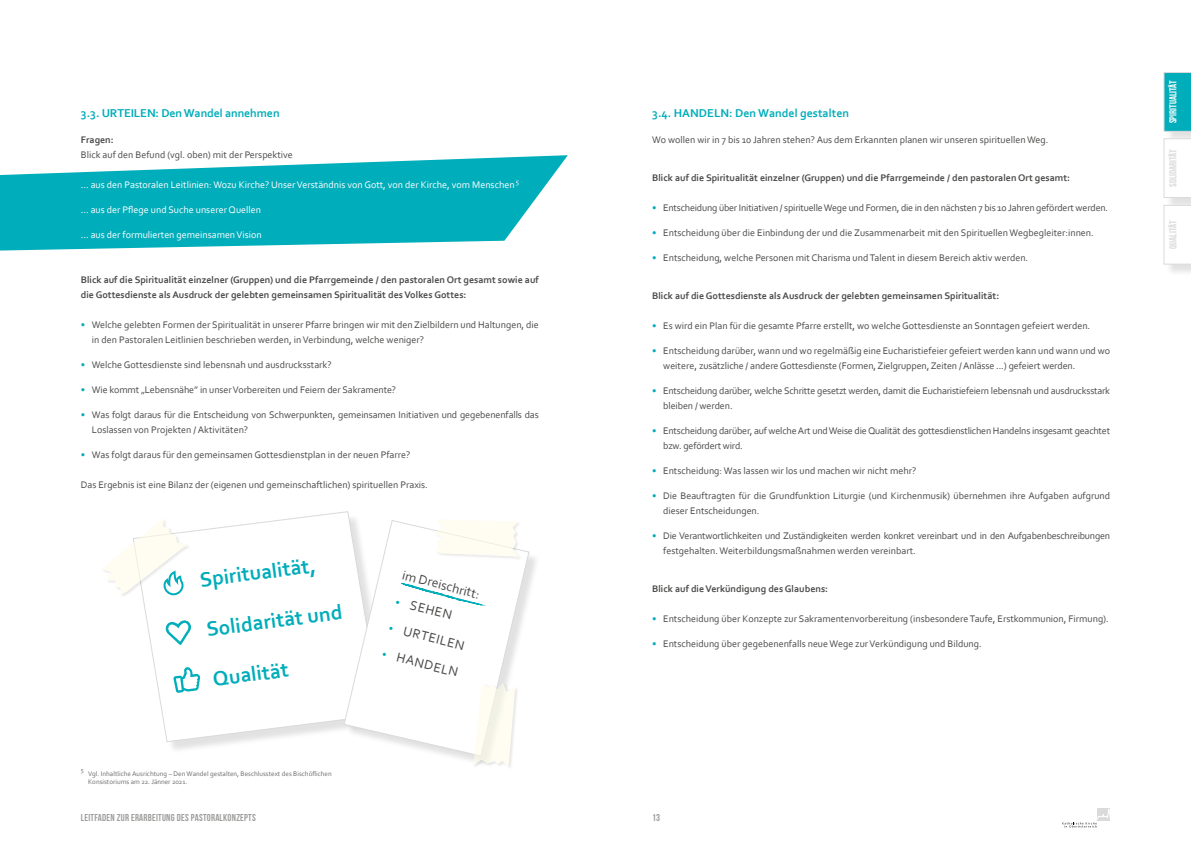
<style>
.page{position:relative;width:1191px;height:842px;background:#fff}
.page>*{position:absolute;margin:0;border:0;box-sizing:border-box;transform-origin:0 0}
.t1{font:700 21.2px "Corbel";color:#00adba}
.t2{font:13.5px "Corbel";color:#4a4a49}
.t3{font:700 12px "Corbel";letter-spacing:-.005em;color:#00adba}
.t4{font:10px/15px "Corbel";color:#4a4a49}
.t5{font:10px/15px "Corbel";letter-spacing:-.02em;color:#4a4a49}
.t6{font:700 10px/15px "Corbel";color:#4a4a49}
.t7{font:10px "Corbel";color:#fff}
.t8{font:10px "Bebas Neue";letter-spacing:.025em;color:#9d9d9c}
.t9{font:10px "Bebas Neue";color:#dadada}
.t10{font:10px "Bebas Neue";color:#fff}
.t11{font:7px/8px "Corbel";color:#706f6f}
.t12{font:6.4px "Corbel";color:#706f6f}
.s1{color:#00adba}
.s2{font-size:10px;color:#00adba}
</style>
<div class="page">
<div style="left:1165px;top:74px;width:26px;height:70px;background:#000;opacity:.12"></div>
<svg style="left:1163px;top:72px;width:28px;height:60px;background:#13b1bd"></svg>
<svg style="left:1062px;top:808px;width:48px;height:19px"></svg>
<div style="left:1165px;top:140px;width:26px;height:70px;background:#000;opacity:.12"></div>
<svg style="left:1163px;top:138px;width:28px;height:60px"></svg>
<div style="left:1165px;top:207px;width:26px;height:70px;background:#000;opacity:.12"></div>
<svg style="left:1163px;top:205px;width:28px;height:59px"></svg>
<svg style="left:0;top:155px;width:568px;height:96px;fill:#00adba"></svg>
<div style="left:135px;top:513px;width:259px;height:241px;background:#000;opacity:.12"></div>
<svg style="left:135px;top:511px;width:247px;height:231px"></svg>
<svg style="left:343px;top:520px;width:186px;height:234px"></svg>
<svg style="left:173px;top:667px;width:27px;height:26px"></svg>
<svg style="left:165px;top:620px;width:26px;height:25px"></svg>
<div style="left:101px;top:518px;width:91px;height:81px;background:#fff"></div>
<svg style="left:102px;top:519px;width:86px;height:77px"></svg>
<div style="left:434px;top:519px;width:89px;height:43px;background:#fff"></div>
<svg style="left:434px;top:520px;width:85px;height:38px"></svg>
<div style="left:472px;top:682px;width:47px;height:89px;background:#000;opacity:.17"></div>
<svg style="left:395px;top:572px;width:120px;height:195px"></svg>
<p class="t3" style="left:81px;top:105px;width:200px">3.3. URTEILEN: Den Wandel annehmen</p>
<p class="t6" style="left:81px;top:132px;width:34px">Fragen:</p>
<p class="t4" style="left:81px;top:147px;width:214px">Blick auf den Befund (vgl. oben) mit der Perspektive</p>
<p class="t7" style="left:81px;top:178px;width:440px">… aus den Pastoralen Leitlinien: Wozu Kirche? Unser Verständnis von Gott, von der Kirche, vom Menschen <sup>5</sup></p>
<p class="t7" style="left:81px;top:203px;width:182px">… aus der Pflege und Suche unserer Quellen</p>
<p class="t7" style="left:81px;top:228px;width:183px">… aus der formulierten gemeinsamen Vision</p>
<p class="t6" style="left:81px;top:272px;width:459px">Blick auf die Spiritualität einzelner (Gruppen) und die Pfarrgemeinde / den pastoralen Ort gesamt sowie auf die Gottesdienste als Ausdruck der gelebten gemeinsamen Spiritualität des Volkes Gottes:</p>
<p class="t4" style="left:92px;top:317px;width:448px;text-indent:-11px"><span class="s1">•</span> Welche gelebten Formen der Spiritualität in unserer Pfarre bringen wir mit den Zielbildern und Haltungen, die in den Pastoralen Leitlinien beschrieben werden, in Verbindung, welche weniger?</p>
<p class="t4" style="left:81px;top:357px;width:252px"><span class="s1">•</span> Welche Gottesdienste sind lebensnah und ausdrucksstark?</p>
<p class="t4" style="left:81px;top:382px;width:317px"><span class="s1">•</span> Wie kommt „Lebensnähe” in unser Vorbereiten und Feiern der Sakramente?</p>
<p class="t4" style="left:92px;top:407px;width:448px;text-indent:-11px"><span class="s1">•</span> Was folgt daraus für die Entscheidung von Schwerpunkten, gemeinsamen Initiativen und gegebenenfalls das<br>Loslassen von Projekten / Aktivitäten?</p>
<p class="t4" style="left:81px;top:447px;width:331px"><span class="s1">•</span> Was folgt daraus für den gemeinsamen Gottesdienstplan in der neuen Pfarre?</p>
<p class="t4" style="left:81px;top:477px;width:348px">Das Ergebnis ist eine Bilanz der (eigenen und gemeinschaftlichen) spirituellen Praxis.</p>
<h1 class="t1" style="left:198px;top:566px;width:118px;rotate:-7deg">Spiritualität,</h1>
<h1 class="t1" style="left:205px;top:616px;width:138px;rotate:-7deg">Solidarität und</h1>
<h1 class="t1" style="left:211px;top:666px;width:78px;rotate:-7deg">Qualität</h1>
<p class="t12" style="left:81px;top:766px;width:5px">5</p>
<p class="t11" style="left:88px;top:769px;width:245px">Vgl. Inhaltliche Ausrichtung – Den Wandel gestalten, Beschlusstext des Bischöflichen<br>Konsistoriums am 22. Jänner 2021.</p>
<p class="t8" style="left:81px;top:812px;width:176px">LEITFADEN ZUR ERARBEITUNG DES PASTORALKONZEPTS</p>
<h2 class="t2" style="left:404px;top:567px;width:81px;rotate:14deg">im Dreischritt:</h2>
<h2 class="t2" style="left:398px;top:593px;width:59px;rotate:14deg"><span class="s2">•</span> SEHEN</h2>
<h2 class="t2" style="left:391px;top:619px;width:79px;rotate:14deg"><span class="s2">•</span> URTEILEN</h2>
<h2 class="t2" style="left:384px;top:645px;width:79px;rotate:14deg"><span class="s2">•</span> HANDELN</h2>
<p class="t3" style="left:652px;top:105px;width:198px">3.4. HANDELN: Den Wandel gestalten</p>
<p class="t4" style="left:652px;top:132px;width:398px">Wo wollen wir in 7 bis 10 Jahren stehen? Aus dem Erkannten planen wir unseren spirituellen Weg.</p>
<p class="t6" style="left:652px;top:170px;width:419px">Blick auf die Spiritualität einzelner (Gruppen) und die Pfarrgemeinde / den pastoralen Ort gesamt:</p>
<p class="t5" style="left:652px;top:200px;width:457px"><span class="s1">•</span> Entscheidung über Initiativen / spirituelle Wege und Formen, die in den nächsten 7 bis 10 Jahren gefördert werden.</p>
<p class="t4" style="left:652px;top:225px;width:443px"><span class="s1">•</span> Entscheidung über die Einbindung der und die Zusammenarbeit mit den Spirituellen Wegbegleiter:innen.</p>
<p class="t4" style="left:652px;top:250px;width:377px"><span class="s1">•</span> Entscheidung, welche Personen mit Charisma und Talent in diesem Bereich aktiv werden.</p>
<p class="t6" style="left:652px;top:288px;width:348px">Blick auf die Gottesdienste als Ausdruck der gelebten gemeinsamen Spiritualität:</p>
<p class="t4" style="left:652px;top:318px;width:439px"><span class="s1">•</span> Es wird ein Plan für die gesamte Pfarre erstellt, wo welche Gottesdienste an Sonntagen gefeiert werden.</p>
<p class="t4" style="left:663px;top:343px;width:448px;text-indent:-11px"><span class="s1">•</span> Entscheidung darüber, wann und wo regelmäßig eine Eucharistiefeier gefeiert werden kann und wann und wo weitere, zusätzliche / andere Gottesdienste (Formen, Zielgruppen, Zeiten / Anlässe ...) gefeiert werden.</p>
<p class="t5" style="left:663px;top:383px;width:448px;text-indent:-11px"><span class="s1">•</span> Entscheidung darüber, welche Schritte gesetzt werden, damit die Eucharistiefeiern lebensnah und ausdrucksstark bleiben / werden.</p>
<p class="t5" style="left:663px;top:423px;width:448px;text-indent:-11px"><span class="s1">•</span> Entscheidung darüber, auf welche Art und Weise die Qualität des gottesdienstlichen Handelns insgesamt geachtet bzw. gefördert wird.</p>
<p class="t4" style="left:652px;top:463px;width:266px"><span class="s1">•</span> Entscheidung: Was lassen wir los und machen wir nicht mehr?</p>
<p class="t4" style="left:663px;top:488px;width:448px;text-indent:-11px"><span class="s1">•</span> Die Beauftragten für die Grundfunktion Liturgie (und Kirchenmusik) übernehmen ihre Aufgaben aufgrund dieser Entscheidungen.</p>
<p class="t5" style="left:663px;top:528px;width:448px;text-indent:-11px"><span class="s1">•</span> Die Verantwortlichkeiten und Zuständigkeiten werden konkret vereinbart und in den Aufgabenbeschreibungen festgehalten. Weiterbildungsmaßnahmen werden vereinbart.</p>
<p class="t6" style="left:652px;top:581px;width:177px">Blick auf die Verkündigung des Glaubens:</p>
<p class="t4" style="left:652px;top:611px;width:458px"><span class="s1">•</span> Entscheidung über Konzepte zur Sakramentenvorbereitung (insbesondere Taufe, Erstkommunion, Firmung).</p>
<p class="t4" style="left:652px;top:636px;width:331px"><span class="s1">•</span> Entscheidung über gegebenenfalls neue Wege zur Verkündigung und Bildung.</p>
<p class="t10" style="left:1167px;top:123px;width:44px;rotate:-90deg">Spiritualität</p>
<p class="t9" style="left:1167px;top:187px;width:39px;rotate:-90deg">Solidarität</p>
<p class="t9" style="left:1167px;top:249px;width:29px;rotate:-90deg">Qualität</p>
<p class="t8" style="left:652px;top:812px;width:9px">13</p>
</div>
